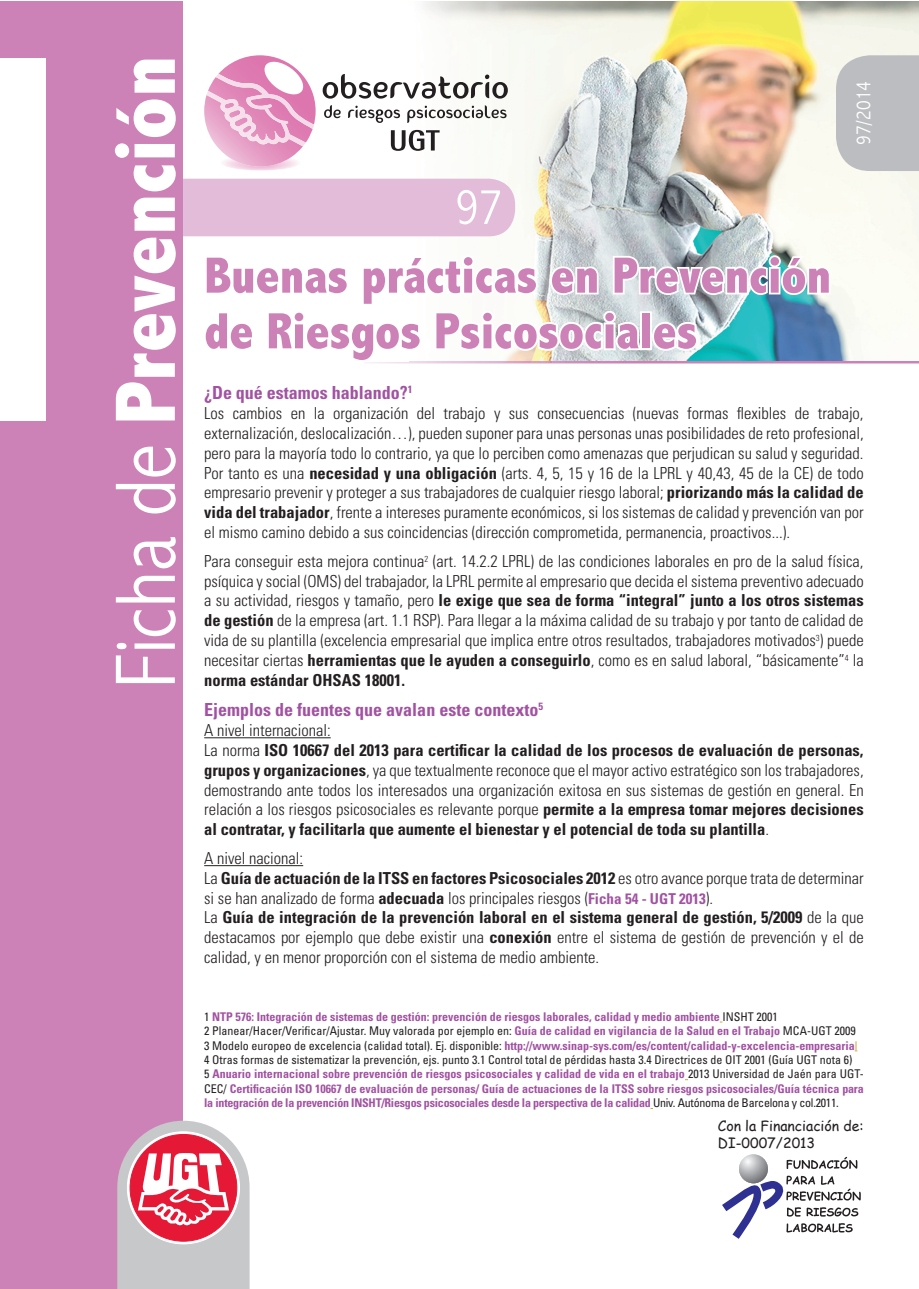
<style>
.page{position:relative;width:919px;height:1289px;background:#fff}
.page>*{position:absolute;margin:0;border:0;box-sizing:border-box;transform-origin:0 0}
.t1{font:800 condensed 86.55px "Abadi";color:#fff}
.t2{font:800 condensed 51.3px/55.7px "Abadi";color:#cd82b7}
.t3{font:300 condensed 51.3px "Abadi";color:#fff}
.t4{font:300 condensed 21px "Abadi";color:#fff}
.t5{font:700 condensed 18px "Univers";color:#a153a1}
.t6{font:300 condensed 16.5px/19.8px "Univers";color:#231f20;text-align:justify}
.t7{font:14.1px/16.8px "Comic Sans MS";color:#231f20}
.t8{font:700 condensed 12px/14.4px "Univers";color:#a153a1}
.s1{font-weight:300}
.s2{font-weight:700}
.s3{font-weight:700;font-size:15px;color:#a153a1}
.s4{font-weight:400;color:#231f20}
.s5{font-weight:400;color:#d2a83c}
</style>
<div class="page">
<img style="left:410px;top:1px;width:508px;height:251px">
<div style="left:183px;top:179px;width:332px;height:57px;background:#e2bcd8"></div>
<svg style="left:204px;top:55px;width:111px;height:112px"></svg>
<svg style="left:322px;top:74px;width:186px;height:25px"></svg>
<svg style="left:324px;top:105px;width:182px;height:18px"></svg>
<svg style="left:391px;top:130px;width:48px;height:21px"></svg>
<div style="left:836px;top:55px;width:82px;height:116px;background:#bcbdc0"></div>
<div style="left:0;top:1px;width:183px;height:1287px;background:#cd82b7"></div>
<div style="left:0;top:59px;width:46px;height:362px;background:#fff"></div>
<svg style="left:117px;top:1120px;width:132px;height:168px"></svg>
<svg style="left:722px;top:1154px;width:138px;height:85px"></svg>
<hr style="left:204px;top:737px;width:127px;height:1px;background:#231f20">
<hr style="left:204px;top:865px;width:99px;height:1px;background:#231f20">
<svg style="left:364px;top:252px;width:554px;height:111px"></svg>
<h1 class="t1" style="left:99px;top:688px;width:634px;rotate:-90deg"><span class="s1">Ficha de</span> Prevención</h1>
<h2 class="t3" style="left:455px;top:179px;width:49px">97</h2>
<h2 class="t2" style="left:204px;top:249px;width:628px">Buenas prácticas en Prevención de Riesgos Psicosociales</h2>
<p class="t4" style="left:852px;top:145px;width:65px;rotate:-90deg">97/2014</p>
<p class="t5" style="left:204px;top:382px;width:210px">¿De qué estamos hablando?<sup>1</sup></p>
<p class="t6" style="left:204px;top:403px;width:661px">Los cambios en la organización del trabajo y sus consecuencias (nuevas formas flexibles de trabajo, externalización, deslocalización…), pueden suponer para unas personas unas posibilidades de reto profesional, pero para la mayoría todo lo contrario, ya que lo perciben como amenazas que perjudican su salud y seguridad.<br>Por tanto es una <span class="s2">necesidad y una obligación</span> (arts. 4, 5, 15 y 16 de la LPRL y 40,43, 45 de la CE) de todo empresario prevenir y proteger a sus trabajadores de cualquier riesgo laboral; <span class="s2">priorizando más la calidad de vida del trabajador</span>, frente a intereses puramente económicos, si los sistemas de calidad y prevención van por el mismo camino debido a sus coincidencias (dirección comprometida, permanencia, proactivos...).</p>
<p class="t6" style="left:204px;top:551px;width:661px">Para conseguir esta mejora continua<sup>2</sup> (art. 14.2.2 LPRL) de las condiciones laborales en pro de la salud física, psíquica y social (OMS) del trabajador, la LPRL permite al empresario que decida el sistema preventivo adecuado a su actividad, riesgos y tamaño, pero <span class="s2">le exige que sea de forma “integral” junto a los otros sistemas de gestión</span> de la empresa (art. 1.1 RSP). Para llegar a la máxima calidad de su trabajo y por tanto de calidad de vida de su plantilla (excelencia empresarial que implica entre otros resultados, trabajadores motivados<sup>3</sup>) puede necesitar ciertas <span class="s2">herramientas que le ayuden a conseguirlo</span>, como es en salud laboral, “básicamente”<sup>4</sup> la <span class="s2">norma estándar OHSAS 18001.</span></p>
<p class="t5" style="left:204px;top:699px;width:340px">Ejemplos de fuentes que avalan este contexto<sup>5</sup></p>
<p class="t6" style="left:204px;top:720px;width:661px;text-align:left">A nivel internacional:<br>La norma <span class="s2">ISO 10667 del 2013 para certificar la calidad de los procesos de evaluación de personas, grupos y organizaciones</span>, ya que textualmente reconoce que el mayor activo estratégico son los trabajadores, demostrando ante todos los interesados una organización exitosa en sus sistemas de gestión en general. En relación a los riesgos psicosociales es relevante porque <span class="s2">permite a la empresa tomar mejores decisiones al contratar, y facilitarla que aumente el bienestar y el potencial de toda su plantilla</span>.</p>
<p class="t6" style="left:204px;top:848px;width:661px;text-align:left">A nivel nacional:<br>La <span class="s2">Guía de actuación de la ITSS en factores Psicosociales 2012</span> es otro avance porque trata de determinar si se han analizado de forma <span class="s2">adecuada</span> los principales riesgos (<span class="s3">Ficha 54 - UGT 2013</span>).<br>La <span class="s2">Guía de integración de la prevención laboral en el sistema general de gestión, 5/2009</span> de la que destacamos por ejemplo que debe existir una <span class="s2">conexión</span> entre el sistema de gestión de prevención y el de calidad, y en menor proporción con el sistema de medio ambiente.</p>
<p class="t8" style="left:204px;top:1009px;width:661px"><span class="s4">1</span> NTP 576: Integración de sistemas de gestión: prevención de riesgos laborales, calidad y medio ambiente <span class="s4">INSHT 2001<br>2 Planear/Hacer/Verificar/Ajustar. Muy valorada por ejemplo en:</span> Guía de calidad en vigilancia de la Salud en el Trabajo <span class="s4">MCA-UGT 2009<br>3 Modelo europeo de excelencia (calidad total). Ej. disponible:</span> http://www.sinap-sys.com/es/content/calidad-y-excelencia-empresaria<span class="s5">l </span><span class="s4">4 Otras formas de sistematizar la prevención, ejs. punto 3.1 Control total de pérdidas hasta 3.4 Directrices de OIT 2001 (Guía UGT nota 6)<br>5</span> Anuario internacional sobre prevención de riesgos psicosociales y calidad de vida en el trabajo <span class="s4">2013 Universidad de Jaén para UGT-CEC/</span> Certificación ISO 10667 de evaluación de personas/ Guía de actuaciones de la ITSS sobre riesgos psicosociales/Guía técnica para la integración de la prevención INSHT/Riesgos psicosociales desde la perspectiva de la calidad <span class="s4">Univ. Autónoma de Barcelona y col.2011.</span></p>
<p class="t7" style="left:717px;top:1117px;width:147px">Con la Financiación de:<br>DI-0007/2013</p>
</div>
